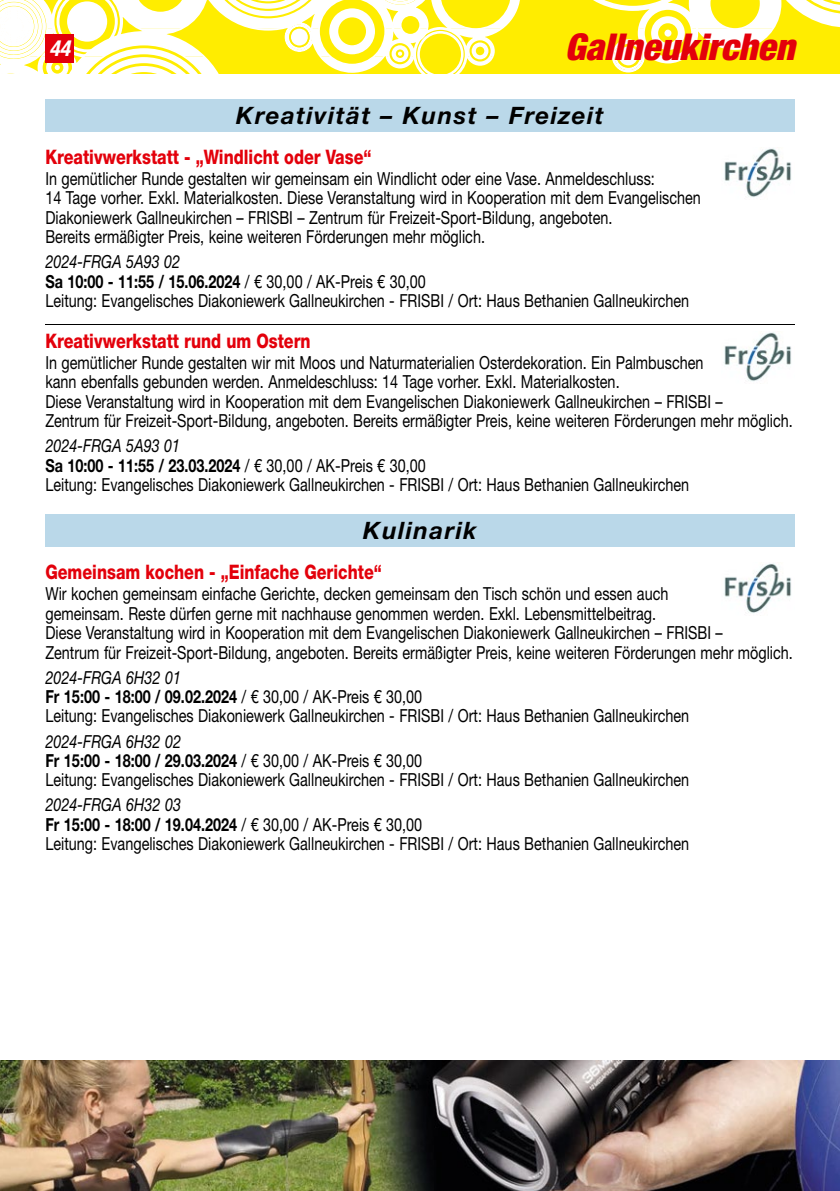
<style>
.page{position:relative;width:840px;height:1191px;background:#fff}
.page>*{position:absolute;margin:0;border:0;box-sizing:border-box;transform-origin:0 0}
.t1{font:italic 900 condensed 37px "Helvetica Neue LT Std";color:#e3000b}
.t2{font:italic 700 24px "Helvetica Neue LT Std";letter-spacing:.06em;color:#000}
.t3{font:italic 700 condensed 22px "Helvetica Neue LT Std";color:#fff}
.t4{font:800 20px "Helvetica Neue LT Std";color:#e3000b;scale:.8 1}
.t5{font:18px/19.4px "Helvetica Neue LT Std";color:#000;scale:.8 1}
.s1{font-style:italic}
.s2{font-weight:700}
</style>
<div class="page">
<svg style="left:0;top:0;width:839px;height:74px"></svg>
<div style="left:45px;top:34px;width:29px;height:28px;background:#e3000b"></div>
<div style="left:45px;top:99px;width:749px;height:32px;background:#bad8e9"></div>
<hr style="left:45px;top:324px;width:749px;height:1px;background:#000">
<div style="left:45px;top:514px;width:749px;height:32px;background:#bad8e9"></div>
<img style="left:724px;top:148px;width:67px;height:49px">
<img style="left:724px;top:332px;width:67px;height:49px">
<img style="left:724px;top:563px;width:67px;height:50px">
<img style="left:0;top:1060px;width:839px;height:131px">
<p class="t3" style="left:49px;top:35px;width:23px">44</p>
<h1 class="t1" style="left:564px;top:24px;width:231px">Gallneukirchen</h1>
<h2 class="t2" style="left:236px;top:100px;width:369px">Kreativität – Kunst – Freizeit</h2>
<p class="t4" style="left:45px;top:145px;width:409px">Kreativwerkstatt - „Windlicht oder Vase“</p>
<p class="t5" style="left:45px;top:169px;width:820px">In gemütlicher Runde gestalten wir gemeinsam ein Windlicht oder eine Vase. Anmeldeschluss:<br>14 Tage vorher. Exkl. Materialkosten. Diese Veranstaltung wird in Kooperation mit dem Evangelischen Diakoniewerk Gallneukirchen – FRISBI – Zentrum für Freizeit-Sport-Bildung, angeboten.<br>Bereits ermäßigter Preis, keine weiteren Förderungen mehr möglich.</p>
<p class="t5" style="left:45px;top:252px;width:805px"><span class="s1">2024-FRGA 5A93 02<br></span><span class="s2">Sa 10:00 - 11:55 / 15.06.2024</span> / € 30,00 / AK-Preis € 30,00<br>Leitung: Evangelisches Diakoniewerk Gallneukirchen - FRISBI / Ort: Haus Bethanien Gallneukirchen</p>
<p class="t4" style="left:45px;top:329px;width:333px">Kreativwerkstatt rund um Ostern</p>
<p class="t5" style="left:45px;top:352px;width:935px">In gemütlicher Runde gestalten wir mit Moos und Naturmaterialien Osterdekoration. Ein Palmbuschen<br>kann ebenfalls gebunden werden. Anmeldeschluss: 14 Tage vorher. Exkl. Materialkosten.<br>Diese Veranstaltung wird in Kooperation mit dem Evangelischen Diakoniewerk Gallneukirchen – FRISBI –<br>Zentrum für Freizeit-Sport-Bildung, angeboten. Bereits ermäßigter Preis, keine weiteren Förderungen mehr möglich.</p>
<p class="t5" style="left:45px;top:436px;width:805px"><span class="s1">2024-FRGA 5A93 01<br></span><span class="s2">Sa 10:00 - 11:55 / 23.03.2024</span> / € 30,00 / AK-Preis € 30,00<br>Leitung: Evangelisches Diakoniewerk Gallneukirchen - FRISBI / Ort: Haus Bethanien Gallneukirchen</p>
<h2 class="t2" style="left:363px;top:515px;width:115px">Kulinarik</h2>
<p class="t4" style="left:45px;top:560px;width:422px">Gemeinsam kochen - „Einfache Gerichte“</p>
<p class="t5" style="left:45px;top:584px;width:935px">Wir kochen gemeinsam einfache Gerichte, decken gemeinsam den Tisch schön und essen auch<br>gemeinsam. Reste dürfen gerne mit nachhause genommen werden. Exkl. Lebensmittelbeitrag.<br>Diese Veranstaltung wird in Kooperation mit dem Evangelischen Diakoniewerk Gallneukirchen – FRISBI –<br>Zentrum für Freizeit-Sport-Bildung, angeboten. Bereits ermäßigter Preis, keine weiteren Förderungen mehr möglich.</p>
<p class="t5" style="left:45px;top:667px;width:805px"><span class="s1">2024-FRGA 6H32 01<br></span><span class="s2">Fr 15:00 - 18:00 / 09.02.2024</span> / € 30,00 / AK-Preis € 30,00<br>Leitung: Evangelisches Diakoniewerk Gallneukirchen - FRISBI / Ort: Haus Bethanien Gallneukirchen</p>
<p class="t5" style="left:45px;top:731px;width:805px"><span class="s1">2024-FRGA 6H32 02<br></span><span class="s2">Fr 15:00 - 18:00 / 29.03.2024</span> / € 30,00 / AK-Preis € 30,00<br>Leitung: Evangelisches Diakoniewerk Gallneukirchen - FRISBI / Ort: Haus Bethanien Gallneukirchen</p>
<p class="t5" style="left:45px;top:795px;width:805px"><span class="s1">2024-FRGA 6H32 03<br></span><span class="s2">Fr 15:00 - 18:00 / 19.04.2024</span> / € 30,00 / AK-Preis € 30,00<br>Leitung: Evangelisches Diakoniewerk Gallneukirchen - FRISBI / Ort: Haus Bethanien Gallneukirchen</p>
</div>
